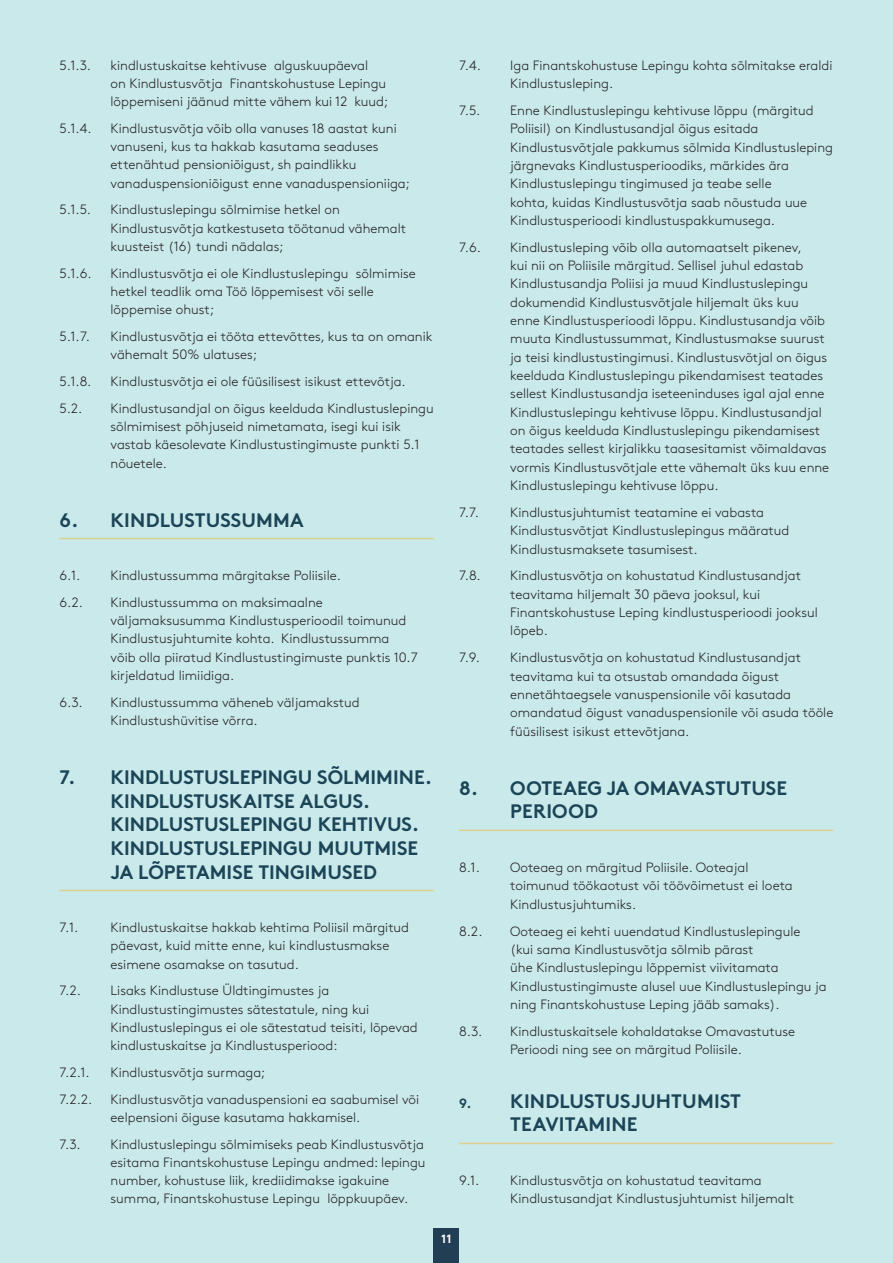
<style>
.page{position:relative;width:893px;height:1263px;background:#c9e9eb}
.page>*{position:absolute;margin:0;border:0;box-sizing:border-box;transform-origin:0 0}
.t1{font:700 19.5px/23.7px "Gjen Brown OT";color:#1b4557}
.t2{font:300 13.5px/18.3px "Gjen Brown OT";color:#231f20}
.t3{font:700 12px "Gjen Brown OT";color:#fff}
.s1{font-size:13.5px}
</style>
<div class="page">
<div style="left:434px;top:1229px;width:25px;height:34px;background:#223e55"></div>
<hr style="left:60px;top:538px;width:374px;height:1px;background:#e0d08f">
<hr style="left:60px;top:890px;width:374px;height:1px;background:#e0d08f">
<hr style="left:459px;top:829px;width:374px;height:2px;background:#e0d08f">
<hr style="left:459px;top:1143px;width:374px;height:1px;background:#e0d08f">
<p class="t2" style="left:60px;top:55px;width:33px">5.1.3.</p>
<p class="t2" style="left:111px;top:55px;width:279px">kindlustuskaitse kehtivuse alguskuupäeval<br>on Kindlustusvõtja Finantskohustuse Lepingu lõppemiseni jäänud mitte vähem kui 12 kuud;</p>
<p class="t2" style="left:60px;top:118px;width:34px">5.1.4.</p>
<p class="t2" style="left:111px;top:118px;width:301px">Kindlustusvõtja võib olla vanuses 18 aastat kuni vanuseni, kus ta hakkab kasutama seaduses ettenähtud pensioniõigust, sh paindlikku vanaduspensioniõigust enne vanaduspensioniiga;</p>
<p class="t2" style="left:60px;top:200px;width:33px">5.1.5.</p>
<p class="t2" style="left:111px;top:200px;width:297px">Kindlustuslepingu sõlmimise hetkel on<br>Kindlustusvõtja katkestuseta töötanud vähemalt kuusteist (16) tundi nädalas;</p>
<p class="t2" style="left:60px;top:263px;width:34px">5.1.6.</p>
<p class="t2" style="left:111px;top:263px;width:307px">Kindlustusvõtja ei ole Kindlustuslepingu sõlmimise hetkel teadlik oma Töö lõppemisest või selle lõppemise ohust;</p>
<p class="t2" style="left:60px;top:326px;width:32px">5.1.7.</p>
<p class="t2" style="left:111px;top:326px;width:323px">Kindlustusvõtja ei tööta ettevõttes, kus ta on omanik vähemalt 50% ulatuses;</p>
<p class="t2" style="left:60px;top:371px;width:33px">5.1.8.</p>
<p class="t2" style="left:111px;top:371px;width:297px">Kindlustusvõtja ei ole füüsilisest isikust ettevõtja.</p>
<p class="t2" style="left:60px;top:398px;width:24px">5.2.</p>
<p class="t2" style="left:111px;top:398px;width:325px">Kindlustusandjal on õigus keelduda Kindlustuslepingu sõlmimisest põhjuseid nimetamata, isegi kui isik vastab käesolevate Kindlustustingimuste punkti 5.1 nõuetele.</p>
<h1 class="t1" style="left:60px;top:506px;width:246px">6. KINDLUSTUSSUMMA</h1>
<p class="t2" style="left:60px;top:565px;width:22px">6.1.</p>
<p class="t2" style="left:111px;top:565px;width:232px">Kindlustussumma märgitakse Poliisile.</p>
<p class="t2" style="left:60px;top:592px;width:25px">6.2.</p>
<p class="t2" style="left:111px;top:592px;width:309px">Kindlustussumma on maksimaalne väljamaksusumma Kindlustusperioodil toimunud Kindlustusjuhtumite kohta. Kindlustussumma<br>võib olla piiratud Kindlustustingimuste punktis 10.7 kirjeldatud limiidiga.</p>
<p class="t2" style="left:60px;top:692px;width:25px">6.3.</p>
<p class="t2" style="left:111px;top:692px;width:250px">Kindlustussumma väheneb väljamakstud<br>Kindlustushüvitise võrra.</p>
<h1 class="t1" style="left:111px;top:763px;width:323px;text-indent:-51px">7. KINDLUSTUSLEPINGU SÕLMIMINE.<br>KINDLUSTUSKAITSE ALGUS.<br>KINDLUSTUSLEPINGU KEHTIVUS.<br>KINDLUSTUSLEPINGU MUUTMISE<br>JA LÕPETAMISE TINGIMUSED</h1>
<p class="t2" style="left:60px;top:917px;width:20px">7.1.</p>
<p class="t2" style="left:111px;top:917px;width:300px">Kindlustuskaitse hakkab kehtima Poliisil märgitud päevast, kuid mitte enne, kui kindlustusmakse esimene osamakse on tasutud.</p>
<p class="t2" style="left:60px;top:980px;width:23px">7.2.</p>
<p class="t2" style="left:111px;top:980px;width:309px">Lisaks Kindlustuse Üldtingimustes ja Kindlustustingimustes sätestatule, ning kui Kindlustuslepingus ei ole sätestatud teisiti, lõpevad kindlustuskaitse ja Kindlustusperiood:</p>
<p class="t2" style="left:60px;top:1062px;width:32px">7.2.1.</p>
<p class="t2" style="left:111px;top:1062px;width:156px">Kindlustusvõtja surmaga;</p>
<p class="t2" style="left:60px;top:1089px;width:34px">7.2.2.</p>
<p class="t2" style="left:111px;top:1089px;width:310px">Kindlustusvõtja vanaduspensioni ea saabumisel või eelpensioni õiguse kasutama hakkamisel.</p>
<p class="t2" style="left:60px;top:1134px;width:23px">7.3.</p>
<p class="t2" style="left:111px;top:1134px;width:317px">Kindlustuslepingu sõlmimiseks peab Kindlustusvõtja esitama Finantskohustuse Lepingu andmed: lepingu number, kohustuse liik, krediidimakse igakuine summa, Finantskohustuse Lepingu lõppkuupäev.</p>
<p class="t2" style="left:459px;top:55px;width:23px">7.4.</p>
<p class="t2" style="left:510px;top:55px;width:324px">Iga Finantskohustuse Lepingu kohta sõlmitakse eraldi<br>Kindlustusleping.</p>
<p class="t2" style="left:459px;top:100px;width:23px">7.5.</p>
<p class="t2" style="left:510px;top:100px;width:324px">Enne Kindlustuslepingu kehtivuse lõppu (märgitud Poliisil) on Kindlustusandjal õigus esitada Kindlustusvõtjale pakkumus sõlmida Kindlustusleping järgnevaks Kindlustusperioodiks, märkides ära Kindlustuslepingu tingimused ja teabe selle<br>kohta, kuidas Kindlustusvõtja saab nõustuda uue Kindlustusperioodi kindlustuspakkumusega.</p>
<p class="t2" style="left:459px;top:237px;width:23px">7.6.</p>
<p class="t2" style="left:510px;top:237px;width:320px">Kindlustusleping võib olla automaatselt pikenev,<br>kui nii on Poliisile märgitud. Sellisel juhul edastab Kindlustusandja Poliisi ja muud Kindlustuslepingu dokumendid Kindlustusvõtjale hiljemalt üks kuu enne Kindlustusperioodi lõppu. Kindlustusandja võib muuta Kindlustussummat, Kindlustusmakse suurust ja teisi kindlustustingimusi. Kindlustusvõtjal on õigus keelduda Kindlustuslepingu pikendamisest teatades sellest Kindlustusandja iseteeninduses igal ajal enne Kindlustuslepingu kehtivuse lõppu. Kindlustusandjal on õigus keelduda Kindlustuslepingu pikendamisest teatades sellest kirjalikku taasesitamist võimaldavas vormis Kindlustusvõtjale ette vähemalt üks kuu enne Kindlustuslepingu kehtivuse lõppu.</p>
<p class="t2" style="left:459px;top:502px;width:21px">7.7.</p>
<p class="t2" style="left:510px;top:502px;width:281px">Kindlustusjuhtumist teatamine ei vabasta<br>Kindlustusvõtjat Kindlustuslepingus määratud<br>Kindlustusmaksete tasumisest.</p>
<p class="t2" style="left:459px;top:566px;width:23px">7.8.</p>
<p class="t2" style="left:510px;top:566px;width:309px">Kindlustusvõtja on kohustatud Kindlustusandjat teavitama hiljemalt 30 päeva jooksul, kui Finantskohustuse Leping kindlustusperioodi jooksul lõpeb.</p>
<p class="t2" style="left:459px;top:647px;width:22px">7.9.</p>
<p class="t2" style="left:510px;top:647px;width:325px">Kindlustusvõtja on kohustatud Kindlustusandjat teavitama kui ta otsustab omandada õigust ennetähtaegsele vanuspensionile või kasutada omandatud õigust vanaduspensionile või asuda tööle füüsilisest isikust ettevõtjana.</p>
<h1 class="t1" style="left:510px;top:774px;width:278px;text-indent:-51px">8. OOTEAEG JA OMAVASTUTUSE<br>PERIOOD</h1>
<p class="t2" style="left:459px;top:857px;width:22px">8.1.</p>
<p class="t2" style="left:510px;top:857px;width:284px">Ooteaeg on märgitud Poliisile. Ooteajal toimunud töökaotust või töövõimetust ei loeta<br>Kindlustusjuhtumiks.</p>
<p class="t2" style="left:459px;top:921px;width:25px">8.2.</p>
<p class="t2" style="left:510px;top:921px;width:318px">Ooteaeg ei kehti uuendatud Kindlustuslepingule (kui sama Kindlustusvõtja sõlmib pärast<br>ühe Kindlustuslepingu lõppemist viivitamata Kindlustustingimuste alusel uue Kindlustuslepingu ja ning Finantskohustuse Leping jääb samaks).</p>
<p class="t2" style="left:459px;top:1021px;width:24px">8.3.</p>
<p class="t2" style="left:510px;top:1021px;width:286px">Kindlustuskaitsele kohaldatakse Omavastutuse<br>Perioodi ning see on märgitud Poliisile.</p>
<h1 class="t1" style="left:510px;top:1087px;width:232px;text-indent:-51px"><span class="s1">9.</span> KINDLUSTUSJUHTUMIST<br>TEAVITAMINE</h1>
<p class="t2" style="left:459px;top:1170px;width:22px">9.1.</p>
<p class="t2" style="left:510px;top:1170px;width:285px">Kindlustusvõtja on kohustatud teavitama<br>Kindlustusandjat Kindlustusjuhtumist hiljemalt</p>
<p class="t3" style="left:441px;top:1229px;width:12px">11</p>
</div>
